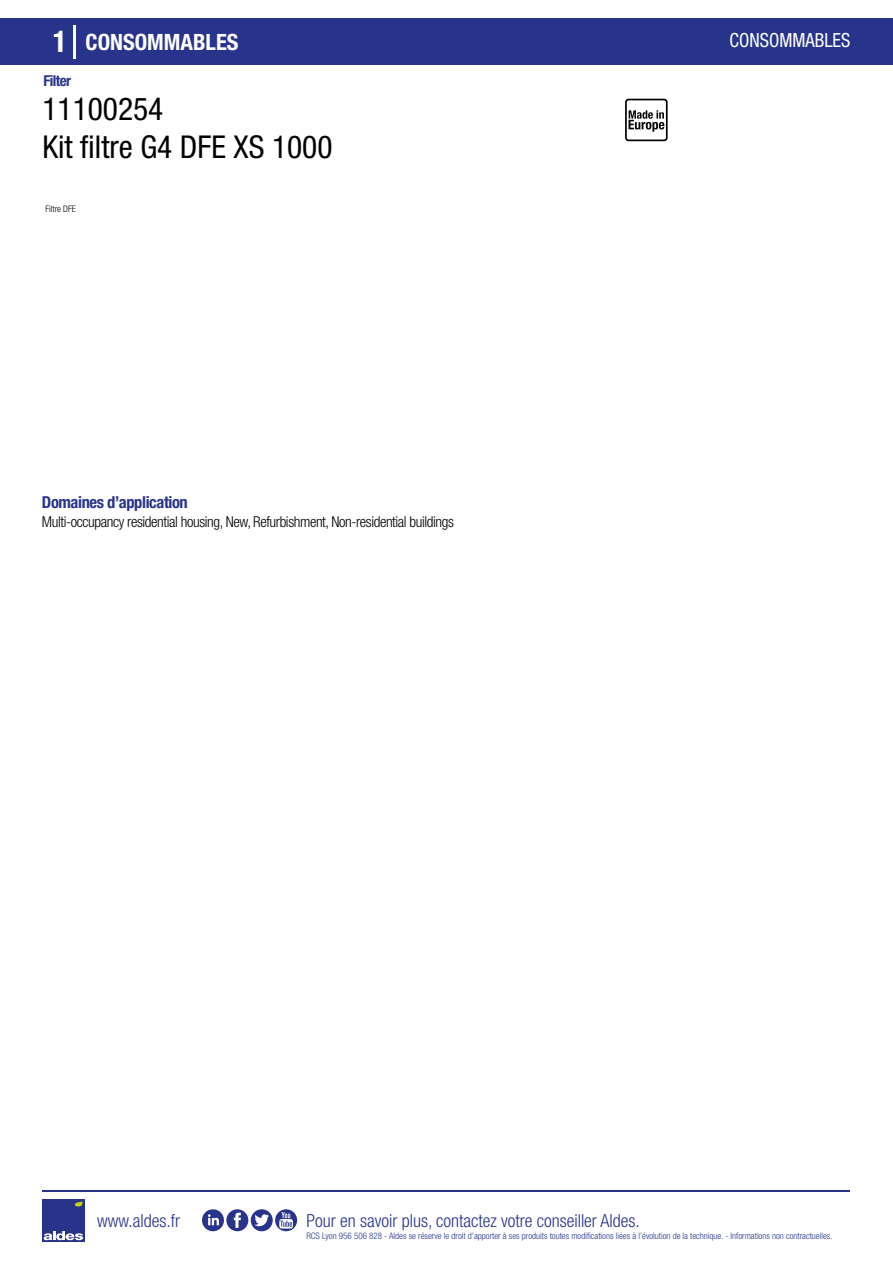
<style>
.page{position:relative;width:893px;height:1263px;background:#fff}
.page>*{position:absolute;margin:0;border:0;box-sizing:border-box;transform-origin:0 0}
.t1{font:condensed 31.5px/37.8px "Helvetica Neue LT Std";color:#000}
.t2{font:700 condensed 22.5px "Helvetica Neue LT Std";color:#fff}
.t3{font:condensed 19.5px "Helvetica Neue LT Std";color:#fff;scale:.95 1}
.t4{font:300 condensed 18px "Helvetica Neue";color:#28348b}
.t5{font:700 condensed 16.5px "Helvetica Neue LT Std";letter-spacing:-.025em;color:#28348b}
.t6{font:300 condensed 15px "Helvetica Neue LT Std";letter-spacing:-.025em;color:#000}
.t7{font:700 condensed 15px "Helvetica Neue LT Std";letter-spacing:-.035em;color:#28348b}
.t8{font:300 condensed 9px "Helvetica Neue";color:#28348b}
.t9{font:300 condensed 9px "Helvetica Neue";color:#000}
.s1{font-size:30px}
</style>
<div class="page">
<div style="left:1px;top:18px;width:892px;height:46px;background:#28348b"></div>
<svg style="left:625px;top:99px;width:43px;height:42px"></svg>
<hr style="left:74px;top:25px;width:2px;height:33px;background:#fff">
<div style="left:42px;top:1199px;width:42px;height:43px;background:#28348b"></div>
<svg style="left:44px;top:1231px;width:39px;height:9px"></svg>
<svg style="left:75px;top:1201px;width:8px;height:5px"></svg>
<hr style="left:42px;top:1190px;width:808px;height:1px;background:#28348b">
<svg style="left:202px;top:1209px;width:95px;height:22px"></svg>
<h2 class="t2" style="left:53px;top:28px;width:187px"><span class="s1">1</span> CONSOMMABLES</h2>
<h3 class="t3" style="left:730px;top:29px;width:129px">CONSOMMABLES</h3>
<h3 class="t7" style="left:43px;top:71px;width:29px">Filter</h3>
<h1 class="t1" style="left:42px;top:90px;width:292px">11100254<br>Kit filtre G4 DFE XS 1000</h1>
<p class="t9" style="left:72px;top:204px;width:6px">S</p>
<p class="t9" style="left:45px;top:204px;width:32px">Filtre DFE</p>
<h3 class="t5" style="left:42px;top:492px;width:147px">Domaines d’application</h3>
<h3 class="t6" style="left:42px;top:513px;width:413px">Multi-occupancy residential housing, New, Refurbishment, Non-residential buildings</h3>
<h3 class="t4" style="left:97px;top:1211px;width:84px">www.aldes.fr</h3>
<h3 class="t4" style="left:306px;top:1211px;width:335px">Pour en savoir plus, contactez votre conseiller Aldes.</h3>
<p class="t8" style="left:306px;top:1230px;width:528px">RCS Lyon 956 506 828 - Aldes se réserve le droit d’apporter à ses produits toutes modifications liées à l’évolution de la technique. - Informations non contractuelles.</p>
</div>
